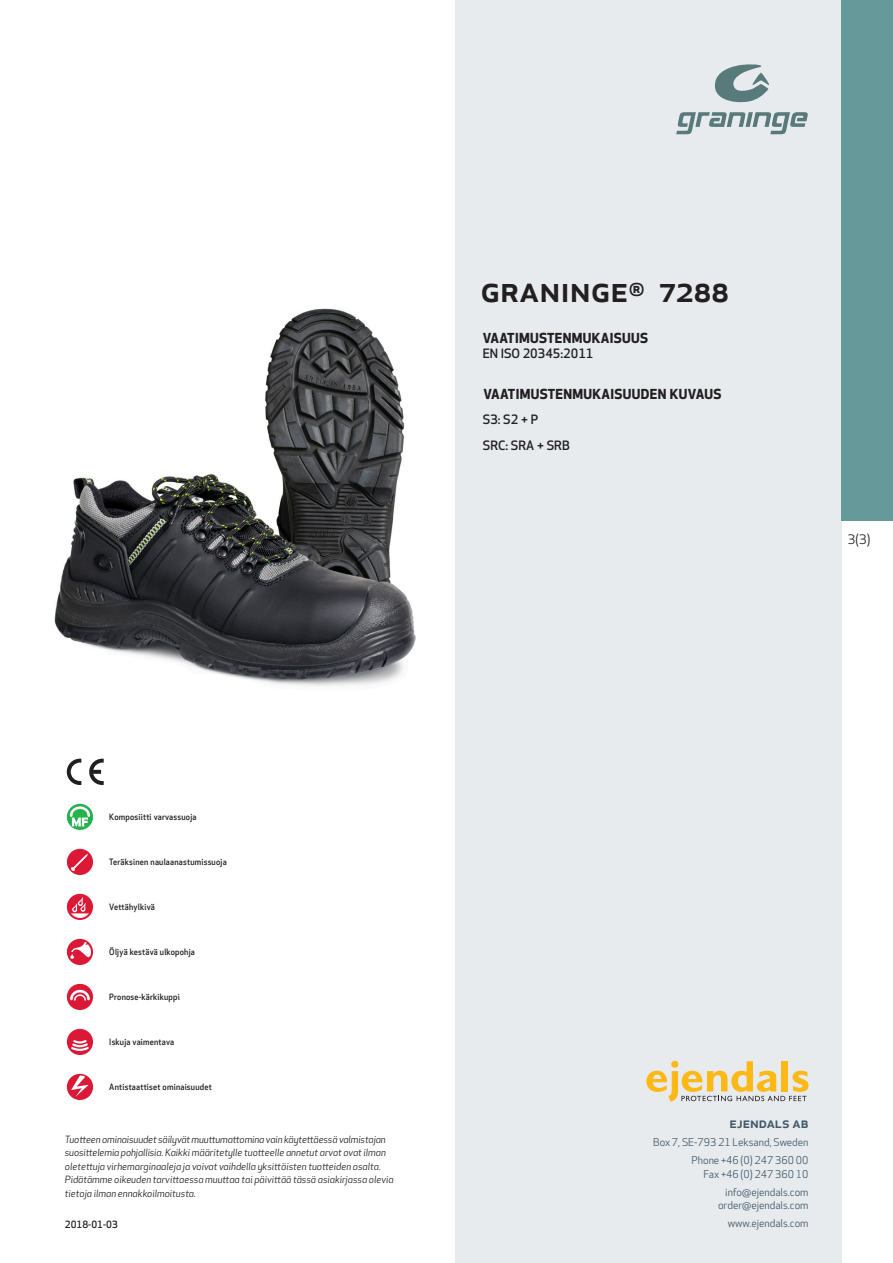
<style>
.page{position:relative;width:893px;height:1263px;background:#fff}
.page>*{position:absolute;margin:0;border:0;box-sizing:border-box;transform-origin:0 0}
.prodname{font:500 36px "Apex New";color:#231f20}
.t1{font:500 15px "Apex New";color:#405968}
.Funktion_body{font:700 13.5px "Apex New";letter-spacing:.025em;color:#231f20}
.t2{font:12.75px "Apex New";color:#231f20}
.Funktion_body-2{font:500 12.6px "Apex New";color:#231f20}
.t3{font:10.5px/18px "Apex New";color:#405968;text-align:right}
.t4{font:italic 9.75px/13.5px "Apex New";color:#231f20}
.t5{font:500 9.75px "Apex New";color:#231f20}
.Artikel{font:500 8.55px "Apex New";letter-spacing:.025em;color:#231f20;scale:.95 1}
</style>
<div class="page">
<div style="left:455px;top:0;width:387px;height:1263px;background:#e8ebee"></div>
<svg style="left:646px;top:1061px;width:162px;height:40px"></svg>
<img style="left:54px;top:309px;width:361px;height:377px">
<div style="left:842px;top:0;width:51px;height:520px;background:#699"></div>
<svg style="left:67px;top:804px;width:26px;height:26px"></svg>
<svg style="left:70px;top:806px;width:20px;height:20px"></svg>
<div style="left:67px;top:849px;width:26px;height:26px;background:#db1836;border-radius:50%"></div>
<svg style="left:71px;top:854px;width:17px;height:17px"></svg>
<div style="left:67px;top:894px;width:26px;height:26px;background:#db1836;border-radius:50%"></div>
<svg style="left:71px;top:897px;width:18px;height:21px"></svg>
<div style="left:67px;top:939px;width:26px;height:26px;background:#db1836;border-radius:50%"></div>
<svg style="left:70px;top:942px;width:21px;height:17px"></svg>
<div style="left:67px;top:984px;width:26px;height:26px;background:#db1836;border-radius:50%"></div>
<svg style="left:70px;top:990px;width:20px;height:11px"></svg>
<div style="left:67px;top:1029px;width:26px;height:26px;background:#db1836;border-radius:50%"></div>
<svg style="left:69px;top:1040px;width:22px;height:12px"></svg>
<div style="left:67px;top:1074px;width:26px;height:26px;background:#db1836;border-radius:50%"></div>
<svg style="left:71px;top:1075px;width:18px;height:22px"></svg>
<svg style="left:89px;top:759px;width:15px;height:26px"></svg>
<svg style="left:67px;top:759px;width:14px;height:26px"></svg>
<svg style="left:676px;top:112px;width:132px;height:22px"></svg>
<svg style="left:714px;top:64px;width:55px;height:39px"></svg>
<p class="prodname" style="left:480px;top:265px;width:250px">GRANINGE<sup>®</sup> 7288</p>
<p class="Funktion_body" style="left:483px;top:328px;width:167px">VAATIMUSTENMUKAISUUS</p>
<p class="Funktion_body-2" style="left:483px;top:345px;width:112px">EN ISO 20345:2011</p>
<p class="Funktion_body" style="left:483px;top:384px;width:239px">VAATIMUSTENMUKAISUUDEN KUVAUS</p>
<p class="Funktion_body-2" style="left:483px;top:411px;width:57px">S3: S2 + P</p>
<p class="Funktion_body-2" style="left:483px;top:437px;width:88px">SRC: SRA + SRB</p>
<h3 class="t2" style="left:848px;top:531px;width:24px">3(3)</h3>
<p class="Artikel" style="left:109px;top:811px;width:93px">Komposiitti varvassuoja</p>
<p class="Artikel" style="left:109px;top:856px;width:125px">Teräksinen naulaanastumissuoja</p>
<p class="Artikel" style="left:109px;top:901px;width:49px">Vettähylkivä</p>
<p class="Artikel" style="left:109px;top:946px;width:92px">Öljyä kestävä ulkopohja</p>
<p class="Artikel" style="left:109px;top:991px;width:76px">Pronose-kärkikuppi</p>
<p class="Artikel" style="left:109px;top:1036px;width:70px">Iskuja vaimentava</p>
<p class="Artikel" style="left:109px;top:1081px;width:109px">Antistaattiset ominaisuudet</p>
<p class="t4" style="left:65px;top:1132px;width:330px">Tuotteen ominaisuudet säilyvät muuttumattomina vain käytettäessä valmistajan suosittelemia pohjallisia. Kaikki määritetylle tuotteelle annetut arvot ovat ilman oletettuja virhemarginaaleja ja voivat vaihdella yksittäisten tuotteiden osalta.<br>Pidätämme oikeuden tarvittaessa muuttaa tai päivittää tässä asiakirjassa olevia tietoja ilman ennakkoilmoitusta.</p>
<p class="t5" style="left:65px;top:1218px;width:54px">2018-01-03</p>
<h2 class="t1" style="left:729px;top:1113px;width:80px">ejendals ab</h2>
<p class="t3" style="left:653px;top:1133px;width:157px">Box 7, SE-793 21 Leksand, Sweden<br>Phone +46 (0) 247 360 00</p>
<p class="t3" style="left:703px;top:1165px;width:107px">Fax +46 (0) 247 360 10 info@ejendals.com</p>
<p class="t3" style="left:718px;top:1196px;width:92px">order@ejendals.com</p>
<p class="t3" style="left:728px;top:1215px;width:82px">www.ejendals.com</p>
</div>
